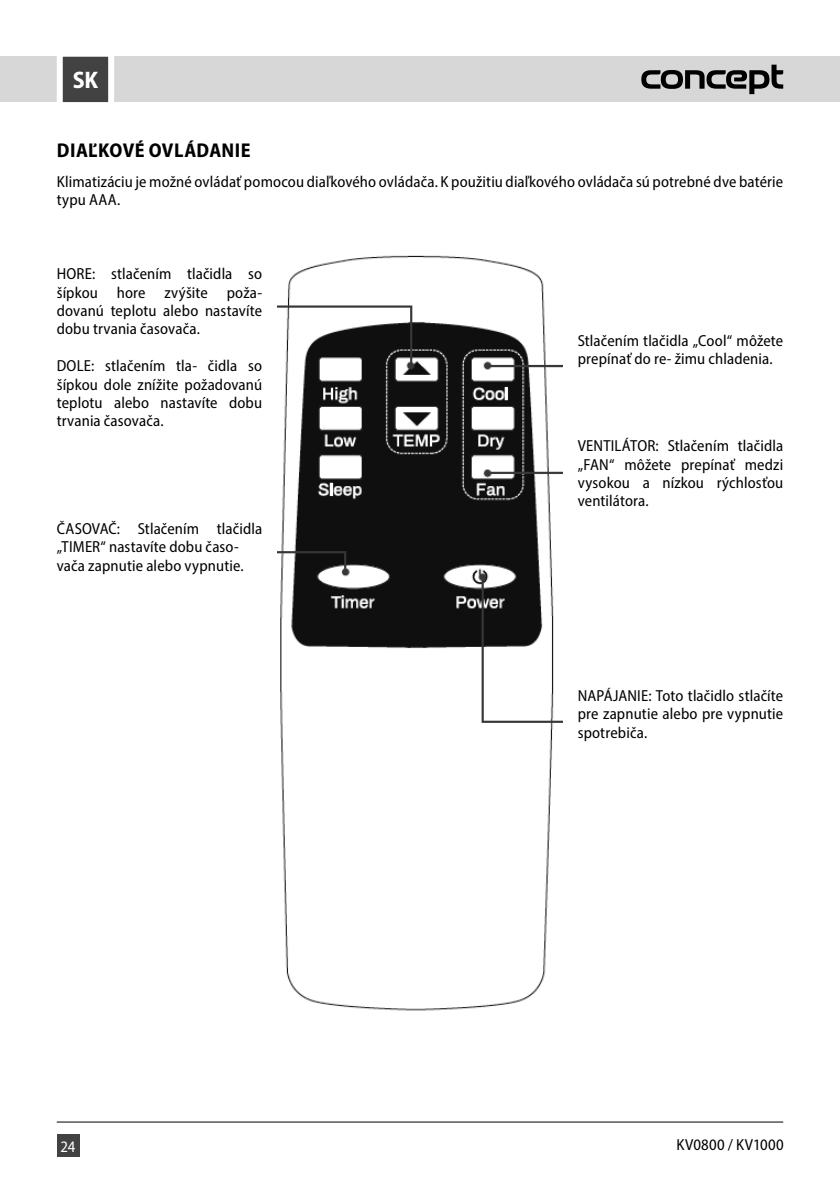
<style>
.page{position:relative;width:840px;height:1191px;background:#fff}
.page>*{position:absolute;margin:0;border:0;box-sizing:border-box;transform-origin:0 0}
.t1{font:700 semi-condensed 24px "Myriad Pro";color:#fff}
.t2{font:700 semi-condensed 20px "Myriad Pro";letter-spacing:.02em;color:#000}
.t3{font:semi-condensed 16px/18.4px "Myriad Pro";letter-spacing:.01em;color:#000;text-align:justify}
.t4{font:semi-condensed 16px "Myriad Pro";color:#fff}
</style>
<div class="page">
<div style="left:0;top:57px;width:839px;height:45px;background:#d7d7d7"></div>
<div style="left:57px;top:1134px;width:22px;height:23px;background:#424242"></div>
<svg style="left:641px;top:65px;width:141px;height:29px"></svg>
<svg style="left:54px;top:56px;width:63px;height:47px;background:#787878"></svg>
<hr style="left:57px;top:1121px;width:725px;height:1px;background:#000">
<img style="left:277px;top:255px;width:285px;height:756px">
<h1 class="t1" style="left:73px;top:65px;width:27px">SK</h1>
<p class="t2" style="left:57px;top:137px;width:195px">DIAĽKOVÉ OVLÁDANIE</p>
<p class="t3" style="left:57px;top:172px;width:727px">Klimatizáciu je možné ovládať pomocou diaľkového ovládača. K použitiu diaľkového ovládača sú potrebné dve batérie typu AAA.</p>
<p class="t3" style="left:57px;top:264px;width:207px">HORE: stlačením tlačidla so šípkou hore zvýšite poža&shy;dovanú teplotu alebo nastavíte dobu trvania časovača.</p>
<p class="t3" style="left:57px;top:356px;width:207px">DOLE: stlačením tla- čidla so šípkou dole znížite požadovanú teplotu alebo nastavíte dobu trvania časovača.</p>
<p class="t3" style="left:57px;top:519px;width:207px;text-align:left">ČASOVAČ: Stlačením tlačidla „TIMER“ nastavíte dobu časo&shy;vača zapnutie alebo vypnutie.</p>
<p class="t3" style="left:577px;top:331px;width:207px">Stlačením tlačidla „Cool“ môžete prepínať do re- žimu chladenia.</p>
<p class="t3" style="left:577px;top:436px;width:207px">VENTILÁTOR: Stlačením tlačidla „FAN“ môžete prepínať medzi vysokou a nízkou rýchlosťou ventilátora.</p>
<p class="t3" style="left:577px;top:686px;width:207px">NAPÁJANIE: Toto tlačidlo stlačíte pre zapnutie alebo pre vypnutie spotrebiča.</p>
<p class="t3" style="left:677px;top:1135px;width:109px">KV0800 / KV1000</p>
<p class="t4" style="left:61px;top:1136px;width:16px">24</p>
<p class="t3" style="left:736px;top:1135px;width:40px">RK411</p>
</div>
